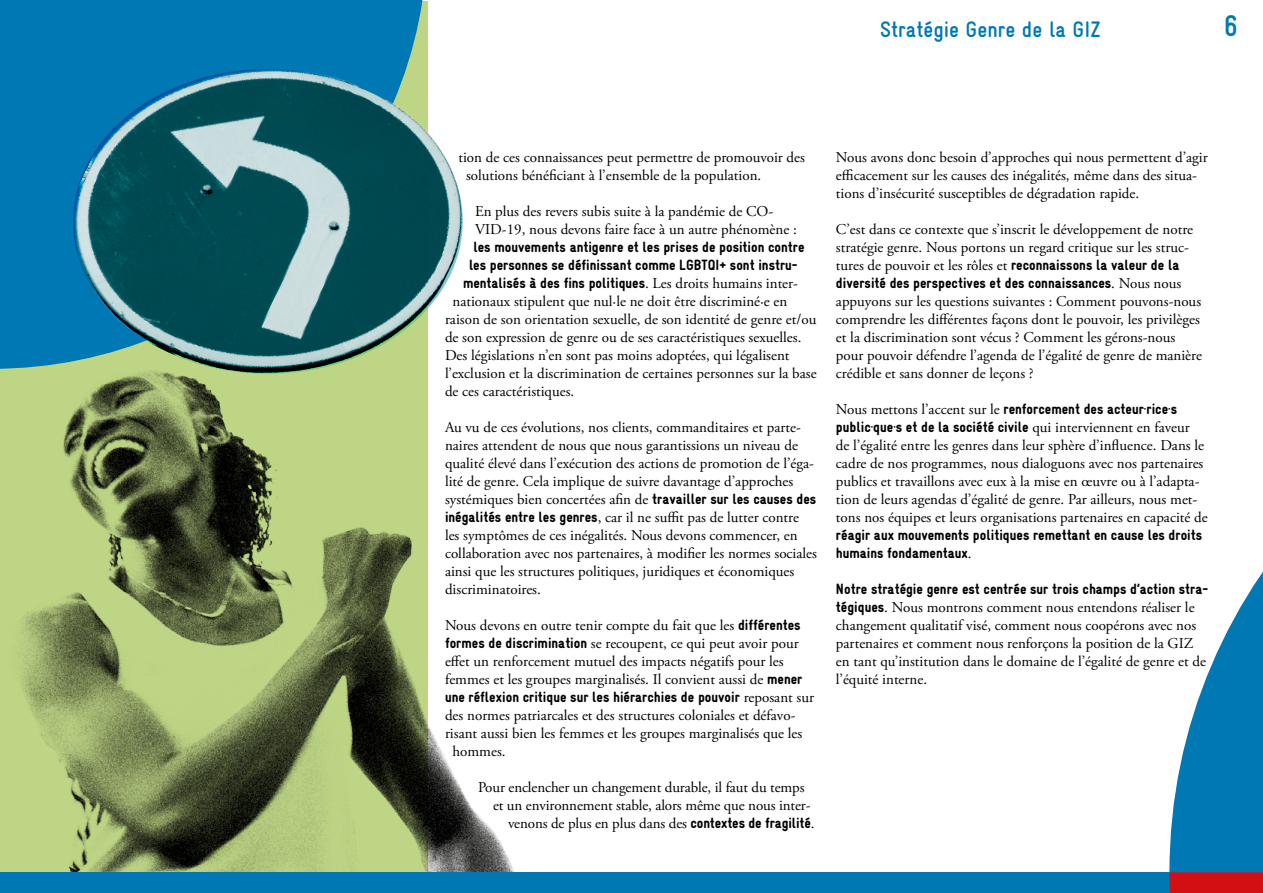
<style>
.page{position:relative;width:1263px;height:893px;background:#fff}
.page>*{position:absolute;margin:0;border:0;box-sizing:border-box;transform-origin:0 0}
.t1{font:700 30px "Gravur Condensed";color:#0078b3}
.t2{font:700 22.5px "Gravur Condensed";color:#0078b3}
.t3{font:15px/18px "Adobe Garamond Pro";color:#000}
.t4{font:900 15px/18px "Gravur Condensed";color:#000}
.s1{font-family:"Adobe Garamond Pro";font-weight:400}
.s2{font-family:"Gravur Condensed";font-weight:900}
</style>
<div class="page">
<div style="left:0;top:0;width:30px;height:364px;background:#0078b4"></div>
<img style="left:30px;top:0;width:433px;height:364px">
<svg style="left:73px;top:69px;width:390px;height:305px;background:#306c74"></svg>
<img style="left:0;top:364px;width:515px;height:508px">
<svg style="left:1169px;top:572px;width:94px;height:300px;fill:#0078b3"></svg>
<div style="left:0;top:872px;width:1263px;height:21px;background:#0078b3"></div>
<div style="left:1169px;top:872px;width:94px;height:21px;background:#d40f14"></div>
<h2 class="t2" style="left:880px;top:17px;width:222px">Stratégie Genre de la GIZ</h2>
<h1 class="t1" style="left:1224px;top:9px;width:15px">6</h1>
<p class="t3" style="left:466px;top:149px;width:340px;text-indent:-8px">tion de ces connaissances peut permettre de promouvoir des solutions bénéficiant à l’ensemble de la population.</p>
<p class="t3" style="left:475px;top:203px;width:323px">En plus des revers subis suite à la pandémie de CO-<br>VID-19, nous devons faire face à un autre phénomène :</p>
<p class="t4" style="left:473px;top:238px;width:333px">les mouvements antigenre et les prises de position contre</p>
<p class="t4" style="left:469px;top:256px;width:330px">les personnes se définissant comme LGBTQI+ sont instru-</p>
<p class="t4" style="left:463px;top:274px;width:336px">mentalisés à des fins politiques<span class="s1">. Les droits humains inter-</span></p>
<p class="t3" style="left:445px;top:293px;width:373px;text-indent:8px">nationaux stipulent que nul·le ne doit être discriminé·e en raison de son orientation sexuelle, de son identité de genre et/ou de son expression de genre ou de ses caractéristiques sexuelles.<br>Des législations n’en sont pas moins adoptées, qui légalisent l’exclusion et la discrimination de certaines personnes sur la base de ces caractéristiques.</p>
<p class="t3" style="left:445px;top:419px;width:373px">Au vu de ces évolutions, nos clients, commanditaires et parte&shy;naires attendent de nous que nous garantissions un niveau de qualité élevé dans l’exécution des actions de promotion de l’éga&shy;lité de genre. Cela implique de suivre davantage d’approches systémiques bien concertées afin de <span class="s2">travailler sur les causes des inégalités entre les genres</span>, car il ne suffit pas de lutter contre les symptômes de ces inégalités. Nous devons commencer, en collaboration avec nos partenaires, à modifier les normes sociales ainsi que les structures politiques, juridiques et économiques discriminatoires.</p>
<p class="t3" style="left:445px;top:617px;width:359px">Nous devons en outre tenir compte du fait que les <span class="s2">différentes formes de discrimination</span> se recoupent, ce qui peut avoir pour effet un renforcement mutuel des impacts négatifs pour les femmes et les groupes marginalisés. Il convient aussi de <span class="s2">mener</span></p>
<p class="t4" style="left:445px;top:688px;width:371px">une réflexion critique sur les hiérarchies de pouvoir <span class="s1">reposant sur</span></p>
<p class="t3" style="left:445px;top:707px;width:352px">des normes patriarcales et des structures coloniales et défavo-</p>
<p class="t3" style="left:445px;top:725px;width:359px">risant aussi bien les femmes et les groupes marginalisés que les</p>
<p class="t3" style="left:452px;top:743px;width:55px">hommes.</p>
<p class="t3" style="left:478px;top:779px;width:328px">Pour enclencher un changement durable, il faut du temps</p>
<p class="t3" style="left:493px;top:797px;width:319px">et un environnement stable, alors même que nous inter-</p>
<p class="t3" style="left:508px;top:815px;width:308px">venons de plus en plus dans des <span class="s2">contextes de fragilité</span>.</p>
<p class="t3" style="left:836px;top:149px;width:373px">Nous avons donc besoin d’approches qui nous permettent d’agir efficacement sur les causes des inégalités, même dans des situa&shy;tions d’insécurité susceptibles de dégradation rapide.</p>
<p class="t3" style="left:836px;top:221px;width:359px">C’est dans ce contexte que s’inscrit le développement de notre stratégie genre. Nous portons un regard critique sur les struc&shy;tures de pouvoir et les rôles et <span class="s2">reconnaissons la valeur de la</span></p>
<p class="t4" style="left:836px;top:274px;width:347px">diversité des perspectives et des connaissances<span class="s1">. Nous nous</span></p>
<p class="t3" style="left:836px;top:293px;width:367px">appuyons sur les questions suivantes : Comment pouvons-nous comprendre les différentes façons dont le pouvoir, les privilèges et la discrimination sont vécus ? Comment les gérons-nous pour pouvoir défendre l’agenda de l’égalité de genre de manière crédible et sans donner de leçons ?</p>
<p class="t4" style="left:836px;top:400px;width:355px"><span class="s1">Nous mettons l’accent sur le</span> renforcement des acteur·rice·s public·que·s et de la société civile <span class="s1">qui interviennent en faveur</span></p>
<p class="t3" style="left:836px;top:437px;width:373px">de l’égalité entre les genres dans leur sphère d’influence. Dans le cadre de nos programmes, nous dialoguons avec nos partenaires publics et travaillons avec eux à la mise en œuvre ou à l’adapta&shy;tion de leurs agendas d’égalité de genre. Par ailleurs, nous met&shy;tons nos équipes et leurs organisations partenaires en capacité de</p>
<p class="t4" style="left:836px;top:526px;width:368px">réagir aux mouvements politiques remettant en cause les droits humains fondamentaux<span class="s1">.</span></p>
<p class="t4" style="left:836px;top:580px;width:374px">Notre stratégie genre est centrée sur trois champs d’action stra-</p>
<p class="t3" style="left:836px;top:599px;width:371px"><span class="s2">tégiques</span>. Nous montrons comment nous entendons réaliser le changement qualitatif visé, comment nous coopérons avec nos partenaires et comment nous renforçons la position de la GIZ en tant qu’institution dans le domaine de l’égalité de genre et de l’équité interne.</p>
</div>
